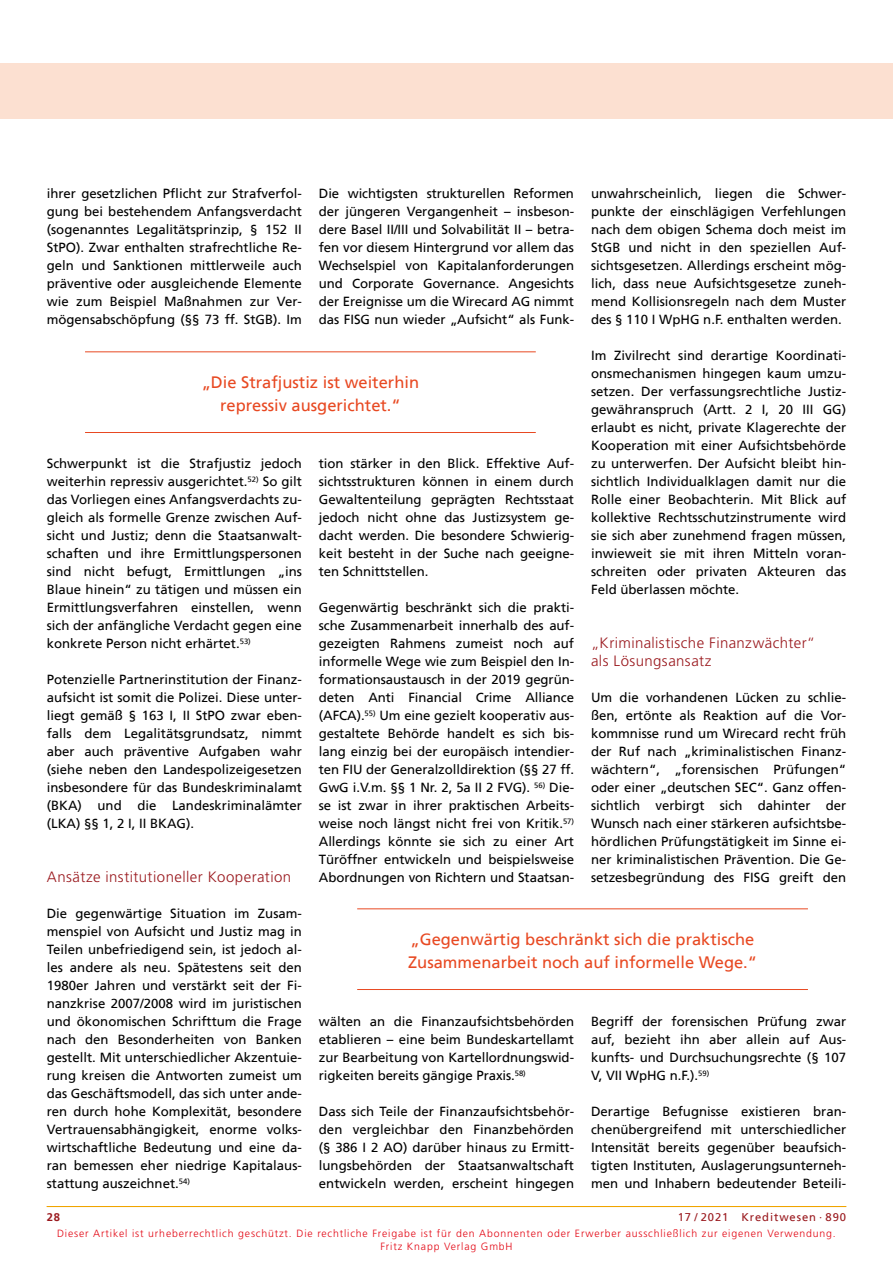
<style>
.page{position:relative;width:893px;height:1263px;background:#fff}
.page>*{position:absolute;margin:0;border:0;box-sizing:border-box;transform-origin:0 0}
.t1{font:16.5px/22.5px "Frutiger";color:#e84922}
.t2{font:300 15px/18px "Frutiger";letter-spacing:.025em;color:#9a191e}
.t3{font:13.2px/18px "Frutiger";color:#000;text-align:justify}
.t4{font:11.25px "Frutiger";letter-spacing:.08em;color:#9a191e}
.t5{font:700 11.25px "Frutiger";color:#9a191e}
.t6{font:300 10.5px/13.5px "Frutiger";letter-spacing:.08em;color:#e30613;text-align:center}
</style>
<div class="page">
<div style="left:0;top:64px;width:893px;height:55px;background:#fce0d1"></div>
<hr style="left:47px;top:1206px;width:799px;height:1px;background:#f0a400">
<hr style="left:357px;top:908px;width:451px;height:1px;background:#e84922">
<hr style="left:357px;top:989px;width:451px;height:1px;background:#e84922">
<hr style="left:85px;top:351px;width:451px;height:1px;background:#e84922">
<hr style="left:85px;top:432px;width:451px;height:1px;background:#e84922">
<p class="t3" style="left:47px;top:185px;width:257px">ihrer gesetzlichen Pflicht zur Strafverfol&shy;gung bei bestehendem Anfangsverdacht (sogenanntes Legalitätsprinzip, § 152 II StPO). Zwar enthalten strafrechtliche Re&shy;geln und Sanktionen mittlerweile auch präventive oder ausgleichende Elemente wie zum Beispiel Maßnahmen zur Ver&shy;mögensabschöpfung (§§ 73 ff. StGB). Im</p>
<p class="t3" style="left:319px;top:185px;width:257px">Die wichtigsten strukturellen Reformen der jüngeren Vergangenheit – insbeson&shy;dere Basel II/III und Solvabilität II – betra&shy;fen vor diesem Hintergrund vor allem das Wechselspiel von Kapitalanforderungen und Corporate Governance. Angesichts der Ereignisse um die Wirecard AG nimmt das FISG nun wieder „Aufsicht“ als Funk-</p>
<p class="t3" style="left:591px;top:185px;width:257px">unwahrscheinlich, liegen die Schwer&shy;punkte der einschlägigen Verfehlungen nach dem obigen Schema doch meist im StGB und nicht in den speziellen Auf&shy;sichtsgesetzen. Allerdings erscheint mög&shy;lich, dass neue Aufsichtsgesetze zuneh&shy;mend Kollisionsregeln nach dem Muster des § 110 I WpHG n.F. enthalten werden.</p>
<p class="t3" style="left:591px;top:347px;width:257px">Im Zivilrecht sind derartige Koordinati&shy;onsmechanismen hingegen kaum umzu&shy;setzen. Der verfassungsrechtliche Justiz&shy;gewähranspruch (Artt. 2 I, 20 III GG) erlaubt es nicht, private Klagerechte der Kooperation mit einer Aufsichtsbehörde zu unterwerfen. Der Aufsicht bleibt hin&shy;sichtlich Individualklagen damit nur die Rolle einer Beobachterin. Mit Blick auf kollektive Rechtsschutzinstrumente wird sie sich aber zunehmend fragen müssen, inwieweit sie mit ihren Mitteln voran&shy;schreiten oder privaten Akteuren das Feld überlassen möchte.</p>
<p class="t1" style="left:202px;top:372px;width:219px;text-align:center">„Die Strafjustiz ist weiterhin repressiv ausgerichtet.“</p>
<p class="t3" style="left:47px;top:455px;width:257px">Schwerpunkt ist die Strafjustiz jedoch weiterhin repressiv ausgerichtet.<sup>52)</sup> So gilt das Vorliegen eines Anfangsverdachts zu&shy;gleich als formelle Grenze zwischen Auf&shy;sicht und Justiz; denn die Staatsanwalt&shy;schaften und ihre Ermittlungspersonen sind nicht befugt, Ermittlungen „ins Blaue hinein“ zu tätigen und müssen ein Ermittlungsverfahren einstellen, wenn sich der anfängliche Verdacht gegen eine konkrete Person nicht erhärtet.<sup>53)</sup></p>
<p class="t3" style="left:47px;top:671px;width:257px">Potenzielle Partnerinstitution der Finanz&shy;aufsicht ist somit die Polizei. Diese unter&shy;liegt gemäß § 163 I, II StPO zwar eben&shy;falls dem Legalitätsgrundsatz, nimmt aber auch präventive Aufgaben wahr (siehe neben den Landespolizeigesetzen insbesondere für das Bundeskriminalamt (BKA) und die Landeskriminalämter (LKA) §§ 1, 2 I, II BKAG).</p>
<p class="t3" style="left:319px;top:455px;width:257px">tion stärker in den Blick. Effektive Auf&shy;sichtsstrukturen können in einem durch Gewaltenteilung geprägten Rechtsstaat jedoch nicht ohne das Justizsystem ge&shy;dacht werden. Die besondere Schwierig&shy;keit besteht in der Suche nach geeigne&shy;ten Schnittstellen.</p>
<p class="t3" style="left:319px;top:599px;width:257px">Gegenwärtig beschränkt sich die prakti&shy;sche Zusammenarbeit innerhalb des auf&shy;gezeigten Rahmens zumeist noch auf informelle Wege wie zum Beispiel den In&shy;formationsaustausch in der 2019 gegrün&shy;deten Anti Financial Crime Alliance (AFCA).<sup>55)</sup> Um eine gezielt kooperativ aus&shy;gestaltete Behörde handelt es sich bis&shy;lang einzig bei der europäisch intendier&shy;ten FIU der Generalzolldirektion (§§ 27 ff.<br>GwG i.V.m. §§ 1 Nr. 2, 5a II 2 FVG). <sup>56)</sup> Die&shy;se ist zwar in ihrer praktischen Arbeits&shy;weise noch längst nicht frei von Kritik.<sup>57)<br></sup>Allerdings könnte sie sich zu einer Art Türöffner entwickeln und beispielsweise Abordnungen von Richtern und Staatsan-</p>
<p class="t2" style="left:591px;top:634px;width:226px">„Kriminalistische Finanzwächter“ als Lösungsansatz</p>
<p class="t3" style="left:591px;top:689px;width:257px">Um die vorhandenen Lücken zu schlie&shy;ßen, ertönte als Reaktion auf die Vor&shy;kommnisse rund um Wirecard recht früh der Ruf nach „kriminalistischen Finanz&shy;wächtern“, „forensischen Prüfungen“ oder einer „deutschen SEC“. Ganz offen&shy;sichtlich verbirgt sich dahinter der Wunsch nach einer stärkeren aufsichtsbe&shy;hördlichen Prüfungstätigkeit im Sinne ei&shy;ner kriminalistischen Prävention. Die Ge&shy;setzesbegründung des FISG greift den</p>
<p class="t2" style="left:47px;top:868px;width:246px">Ansätze institutioneller Kooperation</p>
<p class="t3" style="left:47px;top:905px;width:257px">Die gegenwärtige Situation im Zusam&shy;menspiel von Aufsicht und Justiz mag in Teilen unbefriedigend sein, ist jedoch al&shy;les andere als neu. Spätestens seit den 1980er Jahren und verstärkt seit der Fi&shy;nanzkrise 2007/2008 wird im juristischen und ökonomischen Schrifttum die Frage nach den Besonderheiten von Banken gestellt. Mit unterschiedlicher Akzentuie&shy;rung kreisen die Antworten zumeist um das Geschäftsmodell, das sich unter ande&shy;ren durch hohe Komplexität, besondere Vertrauensabhängigkeit, enorme volks&shy;wirtschaftliche Bedeutung und eine da&shy;ran bemessen eher niedrige Kapitalaus&shy;stattung auszeichnet.<sup>54)</sup></p>
<p class="t1" style="left:408px;top:929px;width:350px">„Gegenwärtig beschränkt sich die praktische<br>Zusammenarbeit noch auf informelle Wege.“</p>
<p class="t3" style="left:591px;top:1013px;width:257px">Begriff der forensischen Prüfung zwar auf, bezieht ihn aber allein auf Aus&shy;kunfts- und Durchsuchungsrechte (§ 107<br>V, VII WpHG n.F.).<sup>59)</sup></p>
<p class="t3" style="left:591px;top:1103px;width:257px">Derartige Befugnisse existieren bran&shy;chenübergreifend mit unterschiedlicher Intensität bereits gegenüber beaufsich&shy;tigten Instituten, Auslagerungsunterneh&shy;men und Inhabern bedeutender Beteili-</p>
<p class="t3" style="left:319px;top:1013px;width:257px">wälten an die Finanzaufsichtsbehörden etablieren – eine beim Bundeskartellamt zur Bearbeitung von Kartellordnungswid&shy;rigkeiten bereits gängige Praxis.<sup>58)</sup></p>
<p class="t3" style="left:319px;top:1103px;width:257px">Dass sich Teile der Finanzaufsichtsbehör&shy;den vergleichbar den Finanzbehörden (§ 386 I 2 AO) darüber hinaus zu Ermitt&shy;lungsbehörden der Staatsanwaltschaft entwickeln werden, erscheint hingegen</p>
<p class="t5" style="left:47px;top:1211px;width:15px">28</p>
<p class="t4" style="left:678px;top:1211px;width:170px">17 / 2021 Kreditwesen · 890</p>
<p class="t6" style="left:57px;top:1226px;width:780px">Dieser Artikel ist urheberrechtlich geschützt. Die rechtliche Freigabe ist für den Abonnenten oder Erwerber ausschließlich zur eigenen Verwendung.<br>Fritz Knapp Verlag GmbH</p>
</div>
